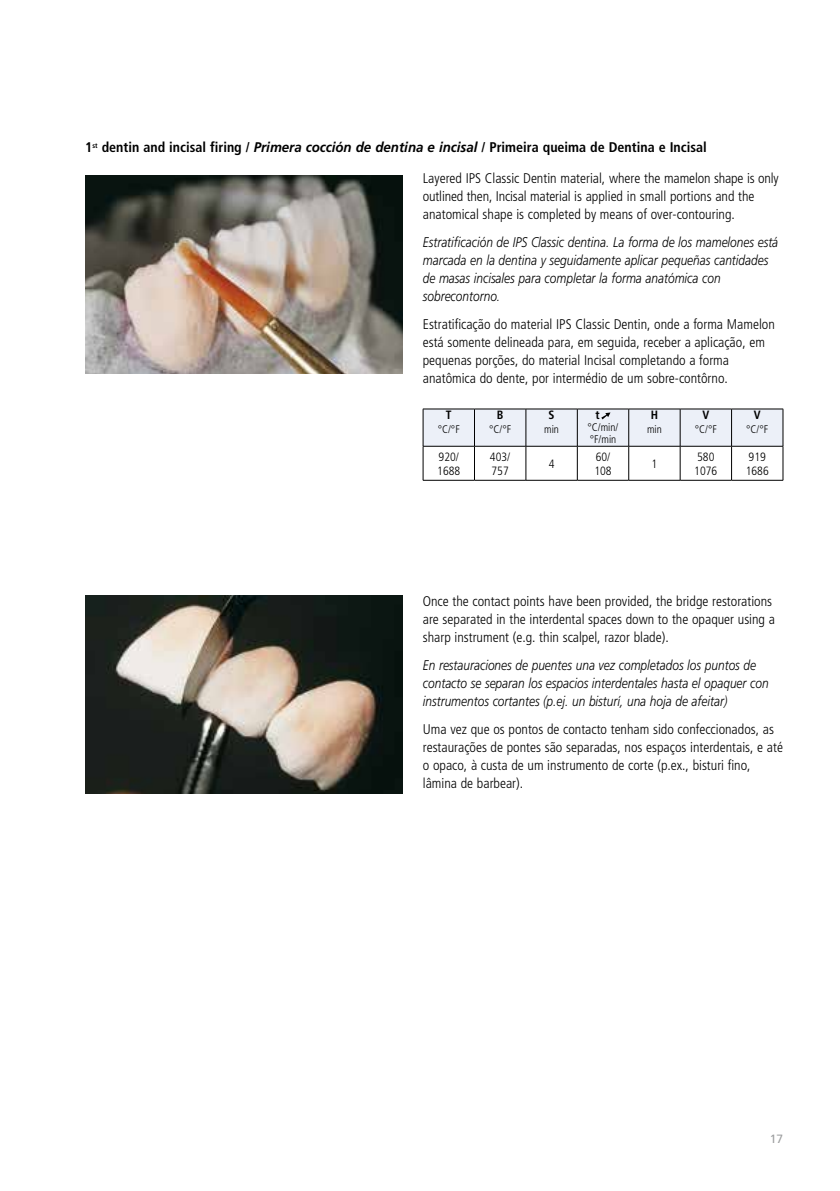
<style>
.page{position:relative;width:840px;height:1191px;background:#fff}
.page>*{position:absolute;margin:0;border:0;box-sizing:border-box;transform-origin:0 0}
.t1{font:300 condensed 14px/18px "Frutiger";color:#000}
.t2{font:italic 300 14px/18px "Frutiger";color:#000;scale:.85 1}
.t3{font:300 condensed 12px/14px "Frutiger";color:#000}
.t4{font:700 condensed 12px "Frutiger";color:#000}
.t5{font:12px "Frutiger";color:#9c9e9f}
.t6{font:300 condensed 11px/12px "Frutiger";color:#000}
.s1{font-weight:700}
.s2{font-weight:700;font-style:italic;font-stretch:normal}
</style>
<div class="page">
<img style="left:85px;top:175px;width:318px;height:198px">
<hr style="left:422px;top:409px;width:1px;height:37px;background:#000">
<hr style="left:782px;top:409px;width:1px;height:37px;background:#000">
<hr style="left:422px;top:446px;width:52px;height:1px;background:#000">
<hr style="left:422px;top:446px;width:1px;height:34px;background:#000">
<hr style="left:474px;top:446px;width:51px;height:1px;background:#000">
<hr style="left:474px;top:446px;width:1px;height:34px;background:#000">
<hr style="left:525px;top:446px;width:52px;height:1px;background:#000">
<hr style="left:525px;top:446px;width:1px;height:34px;background:#000">
<hr style="left:577px;top:446px;width:51px;height:1px;background:#000">
<hr style="left:576px;top:446px;width:1px;height:34px;background:#000">
<hr style="left:628px;top:446px;width:51px;height:1px;background:#000">
<hr style="left:628px;top:446px;width:1px;height:34px;background:#000">
<hr style="left:679px;top:446px;width:52px;height:1px;background:#000">
<hr style="left:679px;top:446px;width:1px;height:34px;background:#000">
<hr style="left:731px;top:446px;width:51px;height:1px;background:#000">
<hr style="left:730px;top:446px;width:1px;height:34px;background:#000">
<hr style="left:782px;top:446px;width:1px;height:34px;background:#000">
<hr style="left:422px;top:480px;width:52px;height:1px;background:#000">
<hr style="left:474px;top:480px;width:51px;height:1px;background:#000">
<hr style="left:525px;top:480px;width:52px;height:1px;background:#000">
<hr style="left:577px;top:480px;width:51px;height:1px;background:#000">
<hr style="left:628px;top:480px;width:51px;height:1px;background:#000">
<hr style="left:679px;top:480px;width:52px;height:1px;background:#000">
<hr style="left:731px;top:480px;width:51px;height:1px;background:#000">
<svg style="left:423px;top:409px;width:359px;height:37px;background:#e2e6ee"></svg>
<img style="left:85px;top:595px;width:318px;height:199px">
<p class="t1" style="left:422px;top:132px;width:357px;line-height:30.4px;text-indent:-337px"><span class="s1">1</span><sup>st</sup> <span class="s1">dentin and incisal firing /</span> <span class="s2">Primera cocción de dentina e incisal</span> <span class="s1">/ Primeira queima de Dentina e Incisal<br></span>Layered IPS Classic Dentin material, where the mamelon shape is only</p>
<p class="t1" style="left:422px;top:187px;width:333px">outlined then, Incisal material is applied in small portions and the anatomical shape is completed by means of over-contouring.</p>
<p class="t2" style="left:422px;top:233px;width:419px">Estratificación de IPS Classic dentina. La forma de los mamelones está marcada en la dentina y seguidamente aplicar pequeñas cantidades de masas incisales para completar la forma anatómica con sobrecontorno.</p>
<p class="t1" style="left:422px;top:315px;width:353px">Estratificação do material IPS Classic Dentin, onde a forma Mamelon está somente delineada para, em seguida, receber a aplicação, em pequenas porções, do material Incisal completando a forma anatômica do dente, por intermédio de um sobre-contôrno.</p>
<p class="t4" style="left:445px;top:408px;width:7px">T</p>
<p class="t6" style="left:437px;top:424px;width:24px">°C/°F</p>
<p class="t4" style="left:548px;top:408px;width:7px">S</p>
<p class="t6" style="left:544px;top:424px;width:16px">min</p>
<p class="t4" style="left:496px;top:408px;width:8px">B</p>
<p class="t6" style="left:489px;top:424px;width:24px">°C/°F</p>
<p class="t4" style="left:650px;top:408px;width:9px">H</p>
<p class="t6" style="left:646px;top:424px;width:16px">min</p>
<p class="t4" style="left:702px;top:408px;width:8px">V</p>
<p class="t6" style="left:694px;top:424px;width:24px">°C/°F</p>
<p class="t4" style="left:753px;top:408px;width:8px">V</p>
<p class="t6" style="left:745px;top:424px;width:24px">°C/°F</p>
<p class="t4" style="left:595px;top:408px;width:6px">t</p>
<p class="t6" style="left:587px;top:422px;width:32px">°C/min/ °F/min</p>
<p class="t3" style="left:437px;top:450px;width:25px">920/<br>1688</p>
<p class="t3" style="left:489px;top:450px;width:22px">403/<br>757</p>
<p class="t3" style="left:548px;top:457px;width:7px">4</p>
<p class="t3" style="left:594px;top:450px;width:19px">60/<br>108</p>
<p class="t3" style="left:651px;top:457px;width:7px">1</p>
<p class="t3" style="left:694px;top:450px;width:25px">580<br>1076</p>
<p class="t3" style="left:745px;top:450px;width:25px">919<br>1686</p>
<p class="t1" style="left:422px;top:592px;width:353px">Once the contact points have been provided, the bridge restorations are separated in the interdental spaces down to the opaquer using a sharp instrument (e.g. thin scalpel, razor blade).</p>
<p class="t2" style="left:422px;top:656px;width:408px">En restauraciones de puentes una vez completados los puntos de contacto se separan los espacios interdentales hasta el opaquer con instrumentos cortantes (p.ej. un bisturí, una hoja de afeitar)</p>
<p class="t1" style="left:422px;top:720px;width:361px">Uma vez que os pontos de contacto tenham sido confeccionados, as restaurações de pontes são separadas, nos espaços interdentais, e até o opaco, à custa de um instrumento de corte (p.ex., bisturi fino, lâmina de barbear).</p>
<p class="t5" style="left:769px;top:1132px;width:15px">17</p>
</div>
